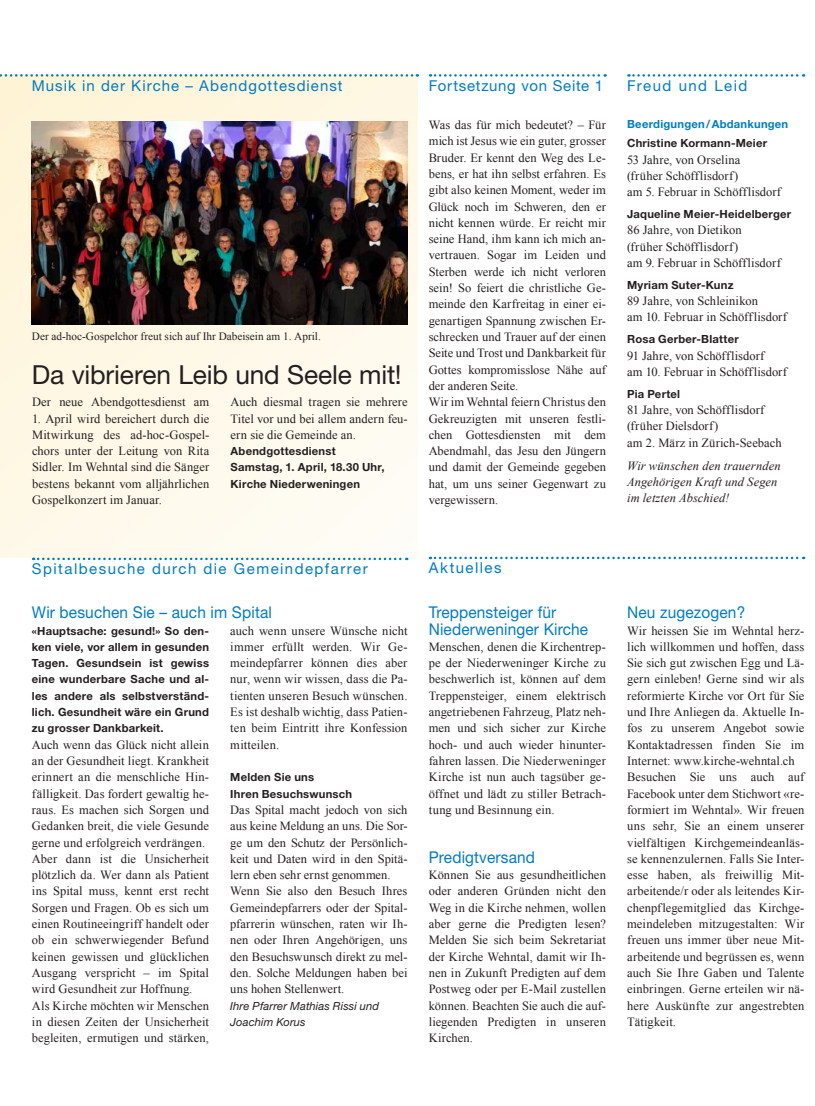
<style>
.page{position:relative;width:815px;height:1106px;background:#fff}
.page>*{position:absolute;margin:0;border:0;box-sizing:border-box;transform-origin:0 0}
.t1{font:26.25px "Helvetica Neue LT Std";letter-spacing:-.005em;color:#231f20}
.t2{font:16.25px/16.2px "Helvetica Neue LT Std";letter-spacing:.01em;color:#007cc2;scale:.95 1}
.t3{font:15px "Helvetica Neue LT Std";letter-spacing:.09em;color:#007cc2}
.t4{font:15px "Helvetica Neue LT Std";letter-spacing:.065em;color:#007cc2}
.t5{font:15px "Helvetica Neue LT Std";letter-spacing:.045em;color:#007cc2}
.t6{font:12.5px/16.2px "Times New Roman";letter-spacing:.005em;color:#231f20}
.t7{font:italic 12.5px/16.2px "Times New Roman";letter-spacing:.01em;color:#231f20}
.t8{font:700 11.25px/16.2px "Helvetica Neue LT Std";letter-spacing:.02em;color:#231f20}
.t9{font:11.25px "Times New Roman";color:#231f20}
.t10{font:italic 11.25px/16.2px "Helvetica Neue LT Std";letter-spacing:.01em;color:#231f20}
.t11{font:700 11.25px "Helvetica Neue LT Std";letter-spacing:.02em;color:#007cc2}
</style>
<div class="page">
<div style="left:0;top:74px;width:418px;height:483px;background:linear-gradient(to right,#fef6e0,#fefbf1)"></div>
<svg style="left:33px;top:557px;width:374px;height:3px"></svg>
<svg style="left:430px;top:556px;width:374px;height:3px"></svg>
<svg style="left:628px;top:74px;width:176px;height:3px"></svg>
<svg style="left:430px;top:74px;width:176px;height:3px"></svg>
<img style="left:32px;top:121px;width:375px;height:204px">
<svg style="left:0;top:74px;width:418px;height:3px"></svg>
<p class="t4" style="left:32px;top:77px;width:312px">Musik in der Kirche – Abendgottesdienst</p>
<p class="t9" style="left:32px;top:329px;width:290px">Der ad-hoc-Gospelchor freut sich auf Ihr Dabeisein am 1. April.</p>
<h1 class="t1" style="left:32px;top:359px;width:371px">Da vibrieren Leib und Seele mit!</h1>
<p class="t6" style="left:32px;top:394px;width:179px">Der neue Abendgottesdienst am</p>
<p class="t6" style="left:32px;top:410px;width:179px;text-align:justify">1. April wird bereichert durch die Mitwirkung des ad-hoc-Gospel&shy;chors unter der Leitung von Rita Sidler. Im Wehntal sind die Sänger bestens bekannt vom alljährlichen Gospelkonzert im Januar.</p>
<p class="t6" style="left:231px;top:394px;width:179px;text-align:justify">Auch diesmal tragen sie mehrere Titel vor und bei allem andern feu&shy;ern sie die Gemeinde an.</p>
<p class="t8" style="left:231px;top:443px;width:155px">Abendgottesdienst<br>Samstag, 1. April, 18.30 Uhr,<br>Kirche Niederweningen</p>
<p class="t5" style="left:429px;top:77px;width:176px">Fortsetzung von Seite 1</p>
<p class="t3" style="left:627px;top:77px;width:122px">Freud und Leid</p>
<p class="t11" style="left:627px;top:117px;width:163px">Beerdigungen/Abdankungen</p>
<p class="t8" style="left:627px;top:135px;width:141px">Christine Kormann-Meier</p>
<p class="t6" style="left:627px;top:151px;width:155px">53 Jahre, von Orselina<br>(früher Schöfflisdorf)<br>am 5. Februar in Schöfflisdorf</p>
<p class="t8" style="left:627px;top:206px;width:166px">Jaqueline Meier-Heidelberger</p>
<p class="t6" style="left:627px;top:222px;width:155px">86 Jahre, von Dietikon<br>(früher Schöfflisdorf)<br>am 9. Februar in Schöfflisdorf</p>
<p class="t8" style="left:627px;top:276px;width:108px">Myriam Suter-Kunz</p>
<p class="t6" style="left:627px;top:293px;width:161px">89 Jahre, von Schleinikon<br>am 10. Februar in Schöfflisdorf</p>
<p class="t8" style="left:627px;top:331px;width:113px">Rosa Gerber-Blatter</p>
<p class="t6" style="left:627px;top:347px;width:161px">91 Jahre, von Schöfflisdorf<br>am 10. Februar in Schöfflisdorf</p>
<p class="t8" style="left:627px;top:385px;width:55px">Pia Pertel</p>
<p class="t6" style="left:627px;top:401px;width:156px">81 Jahre, von Schöfflisdorf (früher Dielsdorf)<br>am 2. März in Zürich-Seebach</p>
<p class="t7" style="left:627px;top:457px;width:155px">Wir wünschen den trauernden<br>Angehörigen Kraft und Segen im letzten Abschied!</p>
<p class="t6" style="left:429px;top:116px;width:179px">Was das für mich bedeutet? – Für mich ist Jesus wie ein guter, grosser<br>Bruder. Er kennt den Weg des Le&shy;bens, er hat ihn selbst erfahren. Es gibt also keinen Moment, weder im<br>Glück noch im Schweren, den er nicht kennen würde. Er reicht mir seine Hand, ihm kann ich mich an&shy;vertrauen. Sogar im Leiden und<br>Sterben werde ich nicht verloren sein! So feiert die christliche Ge&shy;meinde den Karfreitag in einer ei&shy;genartigen Spannung zwischen Er&shy;schrecken und Trauer auf der einen<br>Seite und Trost und Dankbarkeit für<br>Gottes kompromisslose Nähe auf der anderen Seite.<br>Wir im Wehntal feiern Christus den<br>Gekreuzigten mit unseren festli&shy;chen Gottesdiensten mit dem<br>Abendmahl, das Jesu den Jüngern und damit der Gemeinde gegeben hat, um uns seiner Gegenwart zu vergewissern.</p>
<p class="t3" style="left:32px;top:560px;width:337px">Spitalbesuche durch die Gemeindepfarrer</p>
<p class="t3" style="left:429px;top:559px;width:74px">Aktuelles</p>
<h2 class="t2" style="left:32px;top:604px;width:254px">Wir besuchen Sie – auch im Spital</h2>
<p class="t8" style="left:32px;top:622px;width:179px;text-align:justify">«Hauptsache: gesund!» So den&shy;ken viele, vor allem in gesunden Tagen. Gesundsein ist gewiss eine wunderbare Sache und al&shy;les andere als selbstverständ&shy;lich. Gesundheit wäre ein Grund zu grosser Dankbarkeit.</p>
<p class="t6" style="left:32px;top:736px;width:179px">Auch wenn das Glück nicht allein an der Gesundheit liegt. Krankheit erinnert an die menschliche Hin&shy;fälligkeit. Das fordert gewaltig he&shy;raus. Es machen sich Sorgen und Gedanken breit, die viele Gesunde gerne und erfolgreich verdrängen.<br>Aber dann ist die Unsicherheit plötzlich da. Wer dann als Patient ins Spital muss, kennt erst recht Sorgen und Fragen. Ob es sich um einen Routineeingriff handelt oder ob ein schwerwiegender Befund keinen gewissen und glücklichen Ausgang verspricht – im Spital wird Gesundheit zur Hoffnung.<br>Als Kirche möchten wir Menschen in diesen Zeiten der Unsicherheit begleiten, ermutigen und stärken,</p>
<p class="t6" style="left:230px;top:622px;width:179px;text-align:justify">auch wenn unsere Wünsche nicht immer erfüllt werden. Wir Ge&shy;meindepfarrer können dies aber nur, wenn wir wissen, dass die Pa&shy;tienten unseren Besuch wünschen.<br>Es ist deshalb wichtig, dass Patien&shy;ten beim Eintritt ihre Konfession mitteilen.</p>
<p class="t8" style="left:230px;top:769px;width:123px">Melden Sie uns<br>Ihren Besuchswunsch</p>
<p class="t6" style="left:230px;top:801px;width:179px">Das Spital macht jedoch von sich aus keine Meldung an uns. Die Sor&shy;ge um den Schutz der Persönlich&shy;keit und Daten wird in den Spitä&shy;lern eben sehr ernst genommen.<br>Wenn Sie also den Besuch Ihres<br>Gemeindepfarrers oder der Spital&shy;pfarrerin wünschen, raten wir Ih&shy;nen oder Ihren Angehörigen, uns den Besuchswunsch direkt zu mel&shy;den. Solche Meldungen haben bei uns hohen Stellenwert.</p>
<p class="t10" style="left:230px;top:997px;width:150px">Ihre Pfarrer Mathias Rissi und<br>Joachim Korus</p>
<h2 class="t2" style="left:429px;top:604px;width:169px">Treppensteiger für<br>Niederweninger Kirche</h2>
<p class="t6" style="left:429px;top:638px;width:179px;text-align:justify">Menschen, denen die Kirchentrep&shy;pe der Niederweninger Kirche zu beschwerlich ist, können auf dem Treppensteiger, einem elektrisch angetriebenen Fahrzeug, Platz neh&shy;men und sich sicher zur Kirche hoch- und auch wieder hinunter&shy;fahren lassen. Die Niederweninger Kirche ist nun auch tagsüber ge&shy;öffnet und lädt zu stiller Betrach&shy;tung und Besinnung ein.</p>
<h2 class="t2" style="left:429px;top:848px;width:113px">Predigtversand</h2>
<p class="t6" style="left:429px;top:866px;width:179px;text-align:justify">Können Sie aus gesundheitlichen oder anderen Gründen nicht den Weg in die Kirche nehmen, wollen aber gerne die Predigten lesen?<br>Melden Sie sich beim Sekretariat der Kirche Wehntal, damit wir Ih&shy;nen in Zukunft Predigten auf dem Postweg oder per E-Mail zustellen können. Beachten Sie auch die auf&shy;liegenden Predigten in unseren Kirchen.</p>
<h2 class="t2" style="left:627px;top:604px;width:126px">Neu zugezogen?</h2>
<p class="t6" style="left:627px;top:622px;width:179px">Wir heissen Sie im Wehntal herz&shy;lich willkommen und hoffen, dass<br>Sie sich gut zwischen Egg und Lä&shy;gern einleben! Gerne sind wir als reformierte Kirche vor Ort für Sie und Ihre Anliegen da. Aktuelle In&shy;fos zu unserem Angebot sowie<br>Kontaktadressen finden Sie im<br>Internet: www.kirche-wehntal.ch<br>Besuchen Sie uns auch auf<br>Facebook unter dem Stichwort «re&shy;formiert im Wehntal». Wir freuen uns sehr, Sie an einem unserer vielfältigen Kirchgemeindeanläs&shy;se kennenzulernen. Falls Sie Inter&shy;esse haben, als freiwillig Mit&shy;arbeitende/r oder als leitendes Kir&shy;chenpflegemitglied das Kirchge&shy;meindeleben mitzugestalten: Wir freuen uns immer über neue Mit&shy;arbeitende und begrüssen es, wenn auch Sie Ihre Gaben und Talente einbringen. Gerne erteilen wir nä&shy;here Auskünfte zur angestrebten<br>Tätigkeit.</p>
</div>
